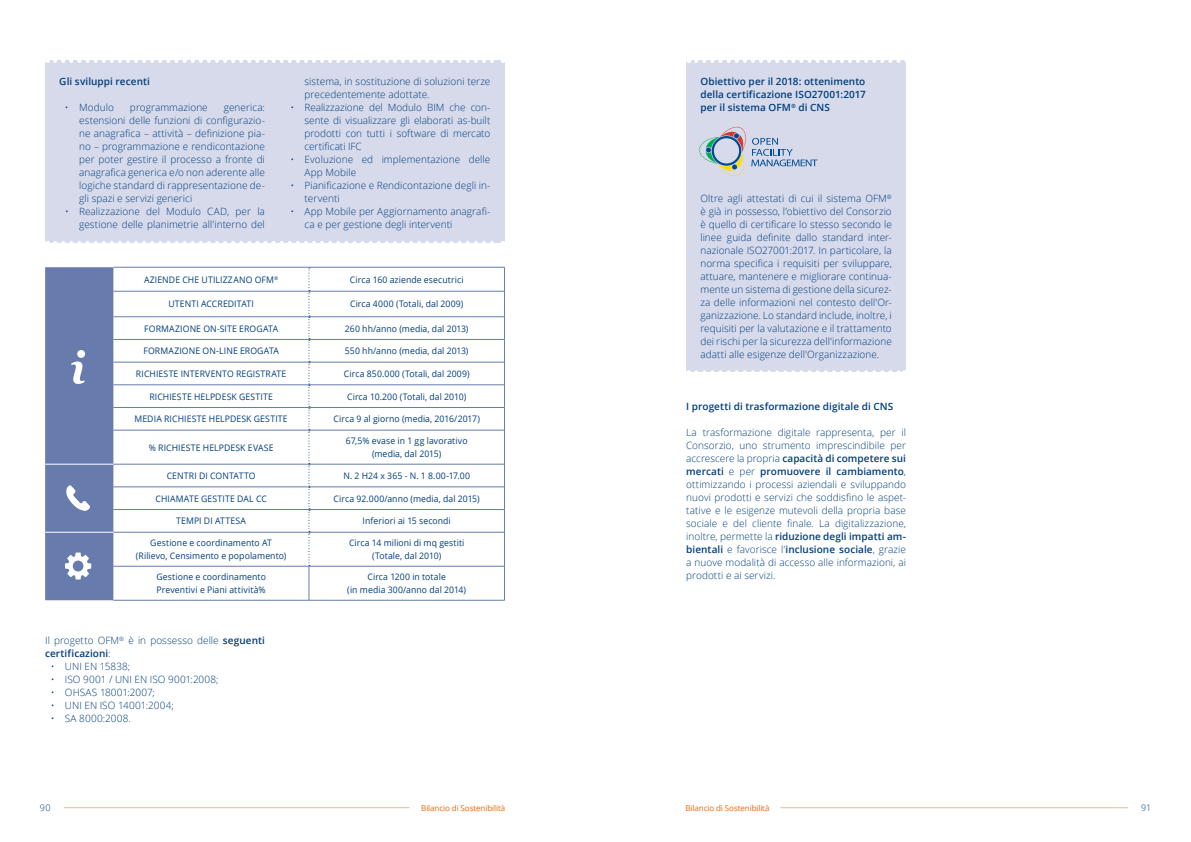
<style>
.page{position:relative;width:1191px;height:842px;background:#fff}
.page>*{position:absolute;margin:0;border:0;box-sizing:border-box;transform-origin:0 0}
.t1{font:300 10px/13px "Open Sans";letter-spacing:.005em;color:#003d7c}
.t2{font:600 10px/13px "Open Sans";letter-spacing:.005em;color:#003d7c;text-align:justify}
.t3{font:9px/13px "Open Sans";letter-spacing:.01em;color:#003d7c;text-align:center;scale:.96 1}
.t4{font:300 9px "Open Sans";color:#003d7c}
.t5{font:8px "Open Sans";letter-spacing:-.01em;color:#ec6608}
.s1{font-weight:600}
</style>
<div class="page">
<hr style="left:780px;top:807px;width:347px;height:1px;background:#f8b887">
<hr style="left:64px;top:807px;width:345px;height:1px;background:#f8b887">
<svg style="left:308px;top:268px;width:2px;height:298px"></svg>
<hr style="left:309px;top:566px;width:1px;height:34px;background:#677bad">
<hr style="left:113px;top:267px;width:196px;height:1px;background:#677bad">
<hr style="left:309px;top:267px;width:196px;height:1px;background:#677bad">
<hr style="left:113px;top:291px;width:196px;height:1px;background:#677bad">
<hr style="left:309px;top:291px;width:195px;height:1px;background:#677bad">
<hr style="left:113px;top:316px;width:196px;height:1px;background:#677bad">
<hr style="left:309px;top:316px;width:195px;height:1px;background:#677bad">
<hr style="left:113px;top:339px;width:196px;height:1px;background:#677bad">
<hr style="left:309px;top:339px;width:195px;height:1px;background:#677bad">
<hr style="left:113px;top:362px;width:196px;height:1px;background:#677bad">
<hr style="left:309px;top:362px;width:195px;height:1px;background:#677bad">
<hr style="left:113px;top:385px;width:196px;height:1px;background:#677bad">
<hr style="left:309px;top:385px;width:195px;height:1px;background:#677bad">
<hr style="left:113px;top:407px;width:196px;height:1px;background:#677bad">
<hr style="left:309px;top:407px;width:195px;height:1px;background:#677bad">
<hr style="left:113px;top:430px;width:196px;height:1px;background:#677bad">
<hr style="left:309px;top:430px;width:195px;height:1px;background:#677bad">
<hr style="left:113px;top:464px;width:196px;height:1px;background:#677bad">
<hr style="left:309px;top:464px;width:195px;height:1px;background:#677bad">
<hr style="left:113px;top:487px;width:196px;height:1px;background:#677bad">
<hr style="left:309px;top:487px;width:195px;height:1px;background:#677bad">
<hr style="left:113px;top:509px;width:196px;height:1px;background:#677bad">
<hr style="left:309px;top:509px;width:195px;height:1px;background:#677bad">
<hr style="left:113px;top:532px;width:196px;height:1px;background:#677bad">
<hr style="left:309px;top:532px;width:195px;height:1px;background:#677bad">
<hr style="left:113px;top:566px;width:196px;height:1px;background:#677bad">
<hr style="left:309px;top:566px;width:195px;height:1px;background:#677bad">
<hr style="left:113px;top:600px;width:196px;height:1px;background:#677bad">
<hr style="left:309px;top:600px;width:196px;height:1px;background:#677bad">
<svg style="left:504px;top:267px;width:1px;height:163px"></svg>
<hr style="left:504px;top:430px;width:1px;height:34px;background:#677bad">
<svg style="left:504px;top:464px;width:1px;height:68px"></svg>
<hr style="left:504px;top:532px;width:1px;height:34px;background:#677bad">
<hr style="left:504px;top:566px;width:1px;height:34px;background:#677bad">
<svg style="left:45px;top:267px;width:68px;height:333px;background:#6d80b0"></svg>
<div style="left:45px;top:61px;width:459px;height:182px;background:#d7daeb"></div>
<svg style="left:55px;top:60px;width:448px;height:3px"></svg>
<svg style="left:55px;top:241px;width:448px;height:2px"></svg>
<div style="left:686px;top:60px;width:220px;height:312px;background:#d7daeb"></div>
<svg style="left:696px;top:60px;width:210px;height:3px"></svg>
<svg style="left:696px;top:370px;width:209px;height:2px"></svg>
<svg style="left:699px;top:127px;width:118px;height:50px"></svg>
<p class="t2" style="left:59px;top:75px;width:92px">Gli sviluppi recenti</p>
<p class="t1" style="left:65px;top:101px;width:50px">• Modulo</p>
<p class="t1" style="left:130px;top:101px;width:79px">programmazione</p>
<p class="t1" style="left:79px;top:101px;width:187px;text-align:justify;text-indent:145px">generica: estensioni delle funzioni di configurazio&shy;ne anagrafica – attività – definizione pia&shy;no – programmazione e rendicontazione per poter gestire il processo a fronte di anagrafica generica e/o non aderente alle logiche standard di rappresentazione de&shy;gli spazi e servizi generici</p>
<p class="t1" style="left:65px;top:205px;width:201px;text-align:right">• Realizzazione del Modulo CAD, per la gestione delle planimetrie all’interno del</p>
<p class="t1" style="left:304px;top:75px;width:187px">sistema, in sostituzione di soluzioni terze precedentemente adottate.</p>
<p class="t1" style="left:304px;top:101px;width:187px;text-align:justify;text-indent:-14px">• Realizzazione del Modulo BIM che con&shy;sente di visualizzare gli elaborati as-built prodotti con tutti i software di mercato certificati IFC</p>
<p class="t1" style="left:304px;top:153px;width:187px;text-indent:-14px">• Evoluzione ed implementazione delle<br>App Mobile</p>
<p class="t1" style="left:305px;top:179px;width:187px;text-indent:-14px">• Pianificazione e Rendicontazione degli in&shy;terventi</p>
<p class="t1" style="left:304px;top:205px;width:187px;text-indent:-14px">• App Mobile per Aggiornamento anagrafi&shy;ca e per gestione degli interventi</p>
<p class="t3" style="left:144px;top:273px;width:141px">AZIENDE CHE UTILIZZANO OFM<sup>®</sup></p>
<p class="t3" style="left:350px;top:273px;width:120px">Circa 160 aziende esecutrici</p>
<p class="t3" style="left:168px;top:297px;width:91px">UTENTI ACCREDITATI</p>
<p class="t3" style="left:350px;top:297px;width:120px">Circa 4000 (Totali, dal 2009)</p>
<p class="t3" style="left:144px;top:322px;width:141px">FORMAZIONE ON-SITE EROGATA</p>
<p class="t3" style="left:345px;top:322px;width:130px">260 hh/anno (media, dal 2013)</p>
<p class="t3" style="left:143px;top:344px;width:143px">FORMAZIONE ON-LINE EROGATA</p>
<p class="t3" style="left:345px;top:344px;width:130px">550 hh/anno (media, dal 2013)</p>
<p class="t3" style="left:136px;top:367px;width:158px">RICHIESTE INTERVENTO REGISTRATE</p>
<p class="t3" style="left:344px;top:367px;width:132px">Circa 850.000 (Totali, dal 2009)</p>
<p class="t3" style="left:149px;top:390px;width:130px">RICHIESTE HELPDESK GESTITE</p>
<p class="t3" style="left:347px;top:390px;width:126px">Circa 10.200 (Totali, dal 2010)</p>
<p class="t3" style="left:135px;top:412px;width:161px">MEDIA RICHIESTE HELPDESK GESTITE</p>
<p class="t3" style="left:333px;top:412px;width:154px">Circa 9 al giorno (media, 2016/2017)</p>
<p class="t3" style="left:149px;top:441px;width:131px">% RICHIESTE HELPDESK EVASE</p>
<p class="t3" style="left:346px;top:434px;width:128px">67,5% evase in 1 gg lavorativo (media, dal 2015)</p>
<p class="t3" style="left:167px;top:469px;width:94px">CENTRI DI CONTATTO</p>
<p class="t3" style="left:343px;top:469px;width:133px">N. 2 H24 x 365 - N. 1 8.00-17.00</p>
<p class="t3" style="left:155px;top:492px;width:118px">CHIAMATE GESTITE DAL CC</p>
<p class="t3" style="left:333px;top:492px;width:154px">Circa 92.000/anno (media, dal 2015)</p>
<p class="t3" style="left:176px;top:514px;width:74px">TEMPI DI ATTESA</p>
<p class="t3" style="left:363px;top:514px;width:93px">Inferiori ai 15 secondi</p>
<p class="t3" style="left:136px;top:536px;width:158px">Gestione e coordinamento AT (Rilievo, Censimento e popolamento)</p>
<p class="t3" style="left:349px;top:536px;width:122px">Circa 14 milioni di mq gestiti (Totale, dal 2010)</p>
<p class="t3" style="left:156px;top:570px;width:116px;text-align:left">Gestione e coordinamento<br>Preventivi e Piani attività%</p>
<p class="t3" style="left:347px;top:570px;width:125px">Circa 1200 in totale<br>(in media 300/anno dal 2014)</p>
<p class="t1" style="left:45px;top:634px;width:221px">Il progetto OFM<sup>®</sup> è in possesso delle <span class="s1">seguenti certificazioni</span>:</p>
<p class="t1" style="left:51px;top:660px;width:81px">• UNI EN 15838;</p>
<p class="t1" style="left:51px;top:673px;width:169px">• ISO 9001 / UNI EN ISO 9001:2008;</p>
<p class="t1" style="left:51px;top:686px;width:106px">• OHSAS 18001:2007;</p>
<p class="t1" style="left:51px;top:699px;width:125px">• UNI EN ISO 14001:2004;</p>
<p class="t1" style="left:51px;top:712px;width:82px">• SA 8000:2008.</p>
<p class="t2" style="left:700px;top:75px;width:167px">Obiettivo per il 2018: ottenimento della certificazione ISO27001:2017 per il sistema OFM<sup>®</sup> di CNS</p>
<p class="t1" style="left:700px;top:192px;width:193px;text-align:justify">Oltre agli attestati di cui il sistema OFM<sup>® </sup>è già in possesso, l’obiettivo del Consorzio è quello di certificare lo stesso secondo le linee guida definite dallo standard inter&shy;nazionale ISO27001:2017. In particolare, la norma specifica i requisiti per sviluppare, attuare, mantenere e migliorare continua&shy;mente un sistema di gestione della sicurez&shy;za delle informazioni nel contesto dell'Or&shy;ganizzazione. Lo standard include, inoltre, i requisiti per la valutazione e il trattamento dei rischi per la sicurezza dell'informazione adatti alle esigenze dell'Organizzazione.</p>
<p class="t2" style="left:686px;top:400px;width:209px">I progetti di trasformazione digitale di CNS</p>
<p class="t1" style="left:686px;top:426px;width:221px;text-align:justify">La trasformazione digitale rappresenta, per il Consorzio, uno strumento imprescindibile per accrescere la propria <span class="s1">capacità di competere sui mercati</span> e per <span class="s1">promuovere il cambiamento</span>, ottimizzando i processi aziendali e sviluppando nuovi prodotti e servizi che soddisfino le aspet&shy;tative e le esigenze mutevoli della propria base sociale e del cliente finale. La digitalizzazione, inoltre, permette la <span class="s1">riduzione degli impatti am&shy;bientali</span> e favorisce l’<span class="s1">inclusione sociale</span>, grazie a nuove modalità di accesso alle informazioni, ai prodotti e ai servizi.</p>
<p class="t4" style="left:40px;top:802px;width:12px">90</p>
<p class="t5" style="left:421px;top:802px;width:85px">Bilancio di Sostenibilità</p>
<p class="t5" style="left:685px;top:802px;width:85px">Bilancio di Sostenibilità</p>
<p class="t4" style="left:1141px;top:802px;width:12px">91</p>
</div>
